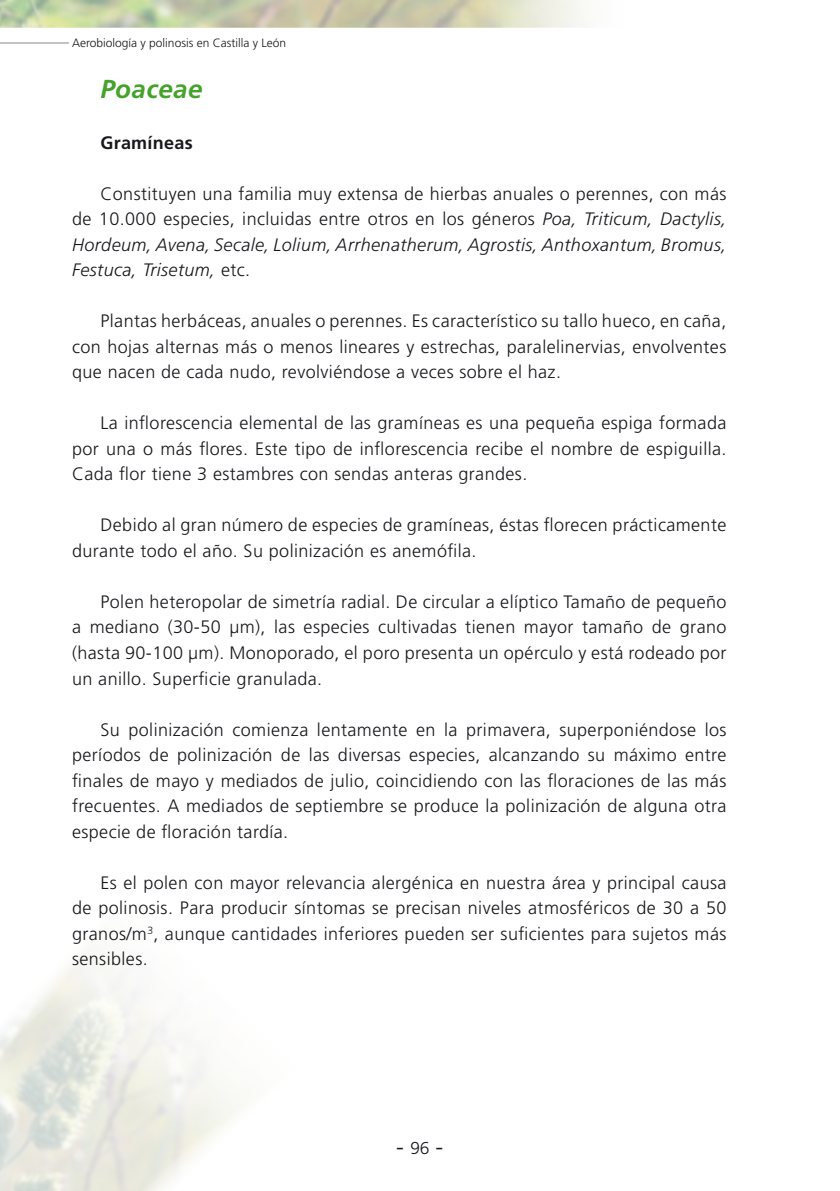
<style>
.page{position:relative;width:840px;height:1191px;background:#fff}
.page>*{position:absolute;margin:0;border:0;box-sizing:border-box;transform-origin:0 0}
.t1{font:italic 700 26px "Frutiger";letter-spacing:.015em;color:#45a22b}
.t2{font:24px "Times";color:#1a171c}
.t3{font:300 18px/25.6px "Frutiger";letter-spacing:.02em;color:#1a171c;text-align:justify}
.t4{font:700 18px "Frutiger";letter-spacing:.015em;color:#1a171c}
.t5{font:300 12px "Frutiger";color:#1a171c}
.s1{font-style:italic}
.s2{font-family:"Frutiger";font-size:18px}
</style>
<div class="page">
<hr style="left:0;top:43px;width:69px;height:1px;background:#87888a">
<p class="t5" style="left:72px;top:36px;width:215px">Aerobiología y polinosis en Castilla y León</p>
<h1 class="t1" style="left:100px;top:73px;width:104px">Poaceae</h1>
<p class="t4" style="left:100px;top:132px;width:94px">Gramíneas</p>
<p class="t3" style="left:72px;top:181px;width:655px;text-indent:28px">Constituyen una familia muy extensa de hierbas anuales o perennes, con más de 10.000 especies, incluidas entre otros en los géneros <span class="s1">Poa, Triticum, Dactylis, Hordeum, Avena, Secale, Lolium, Arrhenatherum, Agrostis, Anthoxantum, Bromus, Festuca, Trisetum,</span> etc.</p>
<p class="t3" style="left:72px;top:308px;width:655px;text-indent:28px">Plantas herbáceas, anuales o perennes. Es característico su tallo hueco, en caña, con hojas alternas más o menos lineares y estrechas, paralelinervias, envolventes que nacen de cada nudo, revolviéndose a veces sobre el haz.</p>
<p class="t3" style="left:72px;top:410px;width:655px;text-indent:28px">La inflorescencia elemental de las gramíneas es una pequeña espiga formada por una o más flores. Este tipo de inflorescencia recibe el nombre de espiguilla.<br>Cada flor tiene 3 estambres con sendas anteras grandes.</p>
<p class="t3" style="left:72px;top:512px;width:655px;text-indent:28px">Debido al gran número de especies de gramíneas, éstas florecen prácticamente durante todo el año. Su polinización es anemófila.</p>
<p class="t3" style="left:72px;top:589px;width:655px;text-indent:28px">Polen heteropolar de simetría radial. De circular a elíptico Tamaño de pequeño a mediano (30-50 µm), las especies cultivadas tienen mayor tamaño de grano (hasta 90-100 µm). Monoporado, el poro presenta un opérculo y está rodeado por un anillo. Superficie granulada.</p>
<p class="t3" style="left:72px;top:716px;width:655px;text-indent:28px">Su polinización comienza lentamente en la primavera, superponiéndose los períodos de polinización de las diversas especies, alcanzando su máximo entre finales de mayo y mediados de julio, coincidiendo con las floraciones de las más frecuentes. A mediados de septiembre se produce la polinización de alguna otra especie de floración tardía.</p>
<p class="t3" style="left:72px;top:869px;width:655px;text-indent:28px">Es el polen con mayor relevancia alergénica en nuestra área y principal causa de polinosis. Para producir síntomas se precisan niveles atmosféricos de 30 a 50 granos/m<sup>3</sup>, aunque cantidades inferiores pueden ser suficientes para sujetos más sensibles.</p>
<h2 class="t2" style="left:396px;top:1132px;width:49px">- <span class="s2">96</span> -</h2>
</div>
